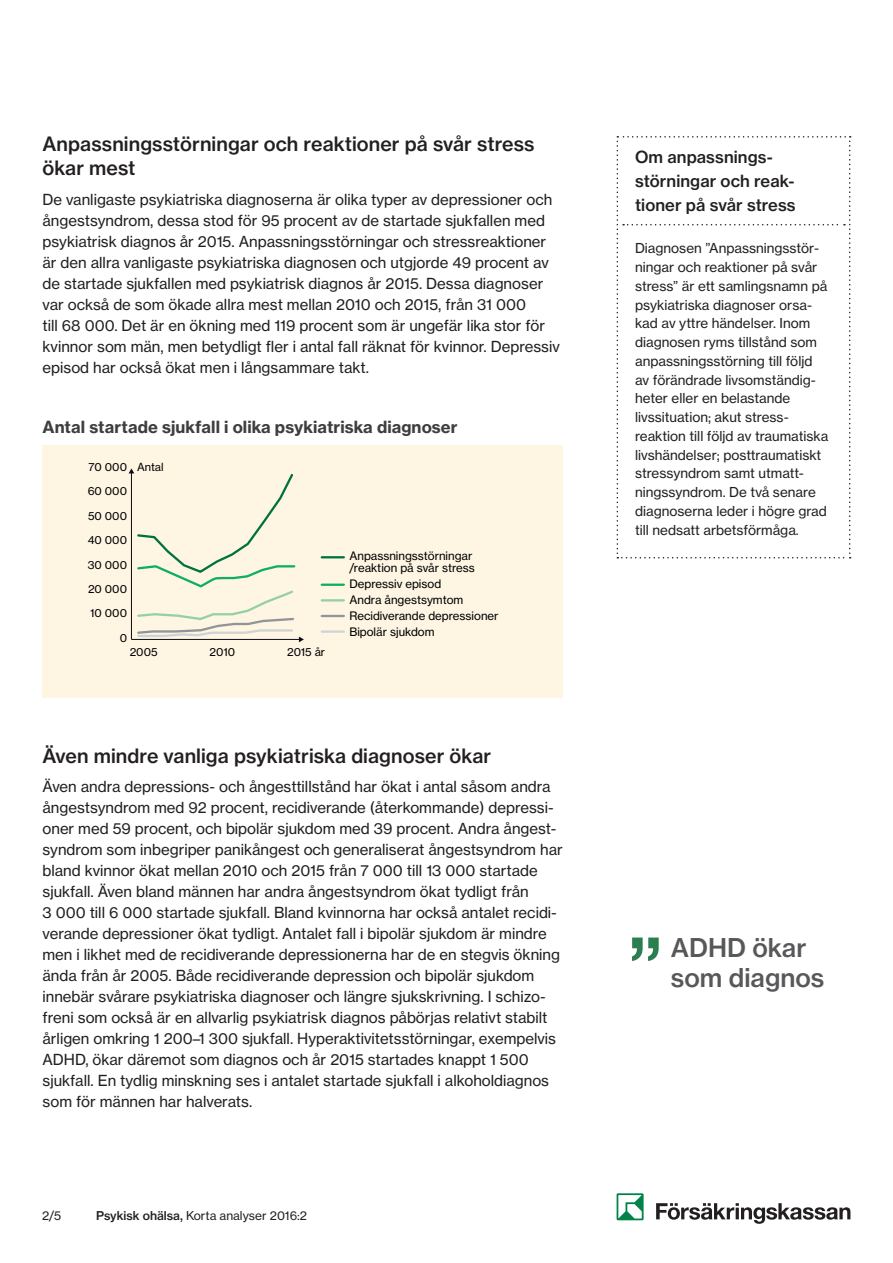
<style>
.page{position:relative;width:893px;height:1263px;background:#fff}
.page>*{position:absolute;margin:0;border:0;box-sizing:border-box;transform-origin:0 0}
.t1{font:84px "N Haas Grotesk TX Pro 65 Md";color:#2b7e50}
.t2{font:25.5px/30.6px "N Haas Grotesk TX Pro 65 Md";color:#57585a}
.t3{font:19.5px/24px "N Haas Grotesk TX Pro 65 Md";letter-spacing:.005em;color:#231f20}
.t4{font:16.5px/24px "N Haas Grotesk TX Pro 65 Md";letter-spacing:.005em;color:#231f20}
.t5{font:16.5px "N Haas Grotesk TX Pro 75 Bd";letter-spacing:.005em;color:#3e3e3f}
.t6{font:15px/21px "N Haas Grotesk TX Pro 55 Rg";color:#231f20}
.t7{font:13.5px/18.8px "N Haas Grotesk TX Pro 55 Rg";color:#231f20}
.t8{font:12px "N Haas Grotesk TX Pro 55 Rg";color:#231f20}
.t9{font:11.55px/16.2px "N Haas Grotesk TX Pro 55 Rg";color:#000001}
.t10{font:11.1px/24.5px "N Haas Grotesk TX Pro 55 Rg";color:#000001;text-align:right}
.s1{font-family:"N Haas Grotesk TX Pro 65 Md"}
</style>
<div class="page">
<div style="left:43px;top:445px;width:520px;height:252px;background:#fef5e3"></div>
<div style="left:617px;top:1193px;width:27px;height:27px;background:#008348"></div>
<svg style="left:618px;top:1195px;width:24px;height:23px"></svg>
<svg style="left:656px;top:1203px;width:194px;height:21px"></svg>
<svg style="left:617px;top:136px;width:234px;height:422px"></svg>
<hr style="left:322px;top:556px;width:22px;height:2px;background:#00723d">
<hr style="left:322px;top:584px;width:22px;height:2px;background:#0eaf61">
<hr style="left:322px;top:599px;width:22px;height:2px;background:#94d0a6">
<hr style="left:322px;top:615px;width:22px;height:2px;background:#909598">
<hr style="left:322px;top:630px;width:22px;height:3px;background:#d0d3d3">
<svg style="left:129px;top:468px;width:175px;height:174px"></svg>
<h3 class="t3" style="left:43px;top:132px;width:494px">Anpassningsstörningar och reaktioner på svår stress ökar mest</h3>
<p class="t6" style="left:43px;top:189px;width:519px">De vanligaste psykiatriska diagnoserna är olika typer av depressioner och ångestsyndrom, dessa stod för 95 procent av de startade sjukfallen med psykiatrisk diagnos år 2015. Anpassningsstörningar och stressreaktioner är den allra vanligaste psykiatriska diagnosen och utgjorde 49 procent av de startade sjukfallen med psykiatrisk diagnos år 2015. Dessa diagnoser var också de som ökade allra mest mellan 2010 och 2015, från 31 000<br>till 68 000. Det är en ökning med 119 procent som är ungefär lika stor för kvinnor som män, men betydligt fler i antal fall räknat för kvinnor. Depressiv episod har också ökat men i långsammare takt.</p>
<p class="t4" style="left:635px;top:145px;width:162px">Om anpassnings&shy;störningar och reak&shy;tioner på svår stress</p>
<p class="t7" style="left:635px;top:239px;width:195px">Diagnosen ”Anpassningsstör&shy;ningar och reaktioner på svår stress” är ett samlingsnamn på psykiatriska diagnoser orsa&shy;kad av yttre händelser. Inom diagnosen ryms tillstånd som anpassningsstörning till följd av förändrade livsomständig&shy;heter eller en belastande livssituation; akut stress&shy;reaktion till följd av traumatiska livshändelser; posttraumatiskt stressyndrom samt utmatt&shy;ningssyndrom. De två senare diagnoserna leder i högre grad till nedsatt arbetsförmåga.</p>
<p class="t10" style="left:79px;top:150px;width:87px">200 000 Antal</p>
<p class="t10" style="left:473px;top:182px;width:41px">90 000</p>
<p class="t10" style="left:473px;top:228px;width:41px">60 000</p>
<p class="t10" style="left:473px;top:276px;width:41px">30 000</p>
<p class="t10" style="left:505px;top:321px;width:9px">0</p>
<p class="t10" style="left:82px;top:192px;width:45px">150 000</p>
<p class="t10" style="left:81px;top:235px;width:46px">100 000</p>
<p class="t10" style="left:86px;top:278px;width:40px">50 000</p>
<p class="t10" style="left:118px;top:321px;width:9px">0</p>
<p class="t10" style="left:131px;top:334px;width:29px">2005</p>
<p class="t10" style="left:210px;top:334px;width:27px">2010</p>
<p class="t10" style="left:288px;top:334px;width:40px">2015 år</p>
<p class="t10" style="left:518px;top:334px;width:29px">2005</p>
<p class="t10" style="left:675px;top:334px;width:40px">2015 år</p>
<p class="t9" style="left:107px;top:361px;width:95px">Övriga sjukdomar</p>
<p class="t9" style="left:252px;top:361px;width:122px">Psykiatriska diagnoser</p>
<p class="t9" style="left:659px;top:362px;width:115px;line-height:13.8px">Män rörelseorganens sjukdomar</p>
<p class="t9" style="left:659px;top:391px;width:148px">Män psykiatriska diagnoser</p>
<p class="t5" style="left:43px;top:416px;width:417px">Antal startade sjukfall i olika psykiatriska diagnoser</p>
<p class="t10" style="left:137px;top:455px;width:28px">Antal</p>
<p class="t10" style="left:89px;top:455px;width:40px">70 000</p>
<p class="t10" style="left:88px;top:479px;width:41px">60 000</p>
<p class="t10" style="left:88px;top:503px;width:40px">50 000</p>
<p class="t10" style="left:88px;top:528px;width:41px">40 000<br>30 000<br>20 000<br>10 000<br>0</p>
<p class="t9" style="left:349px;top:550px;width:127px;line-height:11.6px">Anpassningsstörningar /reaktion på svår stress</p>
<p class="t9" style="left:349px;top:575px;width:151px">Depressiv episod<br>Andra ångestsymtom<br>Recidiverande depressioner<br>Bipolär sjukdom</p>
<p class="t10" style="left:130px;top:640px;width:29px">2005</p>
<p class="t10" style="left:210px;top:640px;width:27px">2010</p>
<p class="t10" style="left:287px;top:640px;width:40px">2015 år</p>
<h3 class="t3" style="left:43px;top:743px;width:450px">Även mindre vanliga psykiatriska diagnoser ökar</h3>
<p class="t6" style="left:43px;top:776px;width:522px">Även andra depressions- och ångesttillstånd har ökat i antal såsom andra ångestsyndrom med 92 procent, recidiverande (återkommande) depressi&shy;oner med 59 procent, och bipolär sjukdom med 39 procent. Andra ångest&shy;syndrom som inbegriper panikångest och generaliserat ångestsyndrom har bland kvinnor ökat mellan 2010 och 2015 från 7 000 till 13 000 startade sjukfall. Även bland männen har andra ångestsyndrom ökat tydligt från<br>3 000 till 6 000 startade sjukfall. Bland kvinnorna har också antalet recidi&shy;verande depressioner ökat tydligt. Antalet fall i bipolär sjukdom är mindre men i likhet med de recidiverande depressionerna har de en stegvis ökning ända från år 2005. Både recidiverande depression och bipolär sjukdom innebär svårare psykiatriska diagnoser och längre sjukskrivning. I schizo&shy;freni som också är en allvarlig psykiatrisk diagnos påbörjas relativt stabilt årligen omkring 1 200–1 300 sjukfall. Hyperaktivitetsstörningar, exempelvis ADHD, ökar däremot som diagnos och år 2015 startades knappt 1 500 sjukfall. En tydlig minskning ses i antalet startade sjukfall i alkoholdiagnos som för männen har halverats.</p>
<p class="t8" style="left:42px;top:1209px;width:21px">2/5</p>
<p class="t8" style="left:96px;top:1209px;width:212px"><span class="s1">Psykisk ohälsa,</span> Korta analyser 2016:2</p>
<h1 class="t1" style="left:628px;top:917px;width:36px">”</h1>
<h2 class="t2" style="left:671px;top:932px;width:155px">ADHD ökar som diagnos</h2>
</div>
